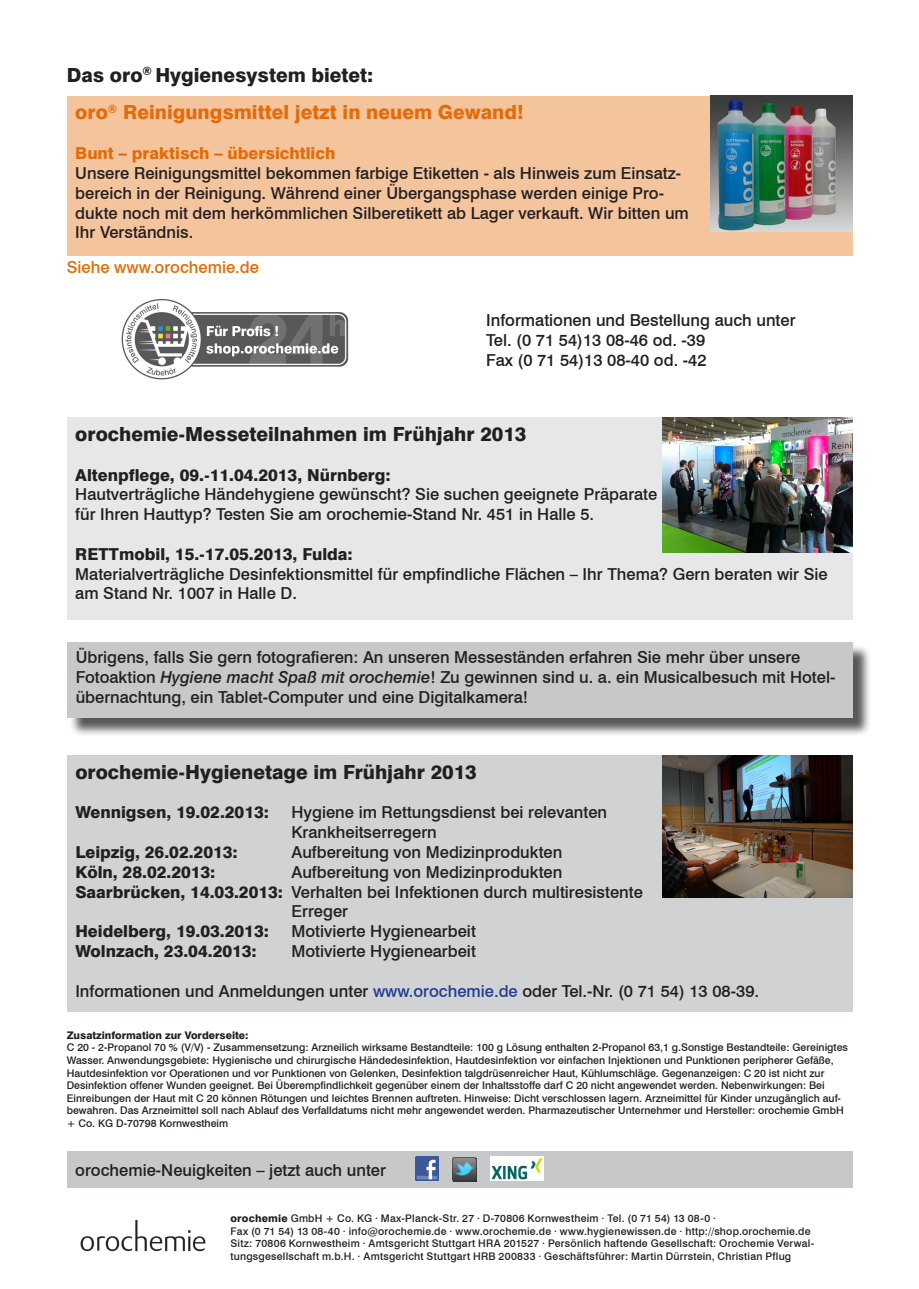
<style>
.page{position:relative;width:919px;height:1289px;background:#fff}
.page>*{position:absolute;margin:0;border:0;box-sizing:border-box;transform-origin:0 0}
.t1{font:800 19.5px "Swiss 721 BT";color:#231f20}
.t2{font:800 19.5px "Swiss 721 BT";color:#e36c0a}
.t3{font:500 16.5px/19.8px "Swiss 721 BT";color:#231f20}
.t4{font:800 16.5px "Swiss 721 BT";color:#231f20}
.t5{font:800 16.5px "Swiss 721 BT";color:#e36c0a}
.t6{font:500 16.5px "Swiss 721 BT";color:#e36c0a}
.t7{font:500 10.5px/12.6px "Swiss 721 BT";color:#231f20}
.t8{font:500 10.5px/12.6px "Swiss 721 BT";letter-spacing:.02em;color:#231f20}
.t9{font:800 10.5px "Swiss 721 BT";color:#231f20}
.s1{font-style:italic}
.s2{font-weight:800}
.s3{color:#253f8e}
</style>
<div class="page">
<img style="left:80px;top:1220px;width:126px;height:32px">
<img style="left:121px;top:299px;width:228px;height:81px">
<div style="left:67px;top:96px;width:785px;height:159px;background:#f4c49d"></div>
<div style="left:69px;top:644px;width:802px;height:92px;background:#231f20;opacity:.75"></div>
<div style="left:67px;top:642px;width:785px;height:76px;background:#c7c8ca"></div>
<div style="left:67px;top:1150px;width:785px;height:37px;background:#c7c8ca"></div>
<img style="left:415px;top:1156px;width:24px;height:24px">
<img style="left:490px;top:1156px;width:53px;height:24px">
<img style="left:453px;top:1157px;width:23px;height:24px">
<img style="left:711px;top:96px;width:141px;height:135px">
<div style="left:67px;top:755px;width:785px;height:256px;background:#d1d2d4"></div>
<img style="left:663px;top:755px;width:189px;height:142px">
<div style="left:67px;top:417px;width:785px;height:203px;background:#e6e7e9"></div>
<img style="left:662px;top:418px;width:190px;height:134px">
<p class="t1" style="left:67px;top:63px;width:308px">Das oro<sup>®</sup> Hygienesystem bietet:</p>
<p class="t2" style="left:75px;top:101px;width:450px">oro<sup>®</sup> Reinigungsmittel jetzt in neuem Gewand!</p>
<p class="t5" style="left:75px;top:143px;width:261px">Bunt – praktisch – übersichtlich</p>
<p class="t3" style="left:75px;top:163px;width:615px">Unsere Reinigungsmittel bekommen farbige Etiketten - als Hinweis zum Einsatz&shy;bereich in der Reinigung. Während einer Übergangsphase werden einige Pro&shy;dukte noch mit dem herkömmlichen Silberetikett ab Lager verkauft. Wir bitten um Ihr Verständnis.</p>
<p class="t6" style="left:67px;top:257px;width:194px">Siehe www.orochemie.de</p>
<p class="t3" style="left:486px;top:310px;width:311px">Informationen und Bestellung auch unter<br>Tel. (0 71 54)13 08-46 od. -39<br>Fax (0 71 54)13 08-40 od. -42</p>
<p class="t1" style="left:75px;top:422px;width:452px">orochemie-Messeteilnahmen im Frühjahr 2013</p>
<p class="t4" style="left:75px;top:465px;width:317px">Altenpflege, 09.-11.04.2013, Nürnberg:</p>
<p class="t3" style="left:75px;top:484px;width:583px">Hautverträgliche Händehygiene gewünscht? Sie suchen geeignete Präparate für Ihren Hauttyp? Testen Sie am orochemie-Stand Nr. 451 in Halle 5.</p>
<p class="t4" style="left:75px;top:544px;width:279px">RETTmobil, 15.-17.05.2013, Fulda:</p>
<p class="t3" style="left:75px;top:563px;width:754px">Materialverträgliche Desinfektionsmittel für empfindliche Flächen – Ihr Thema? Gern beraten wir Sie am Stand Nr. 1007 in Halle D.</p>
<p class="t3" style="left:76px;top:647px;width:761px">Übrigens, falls Sie gern fotografieren: An unseren Messeständen erfahren Sie mehr über unsere<br>Fotoaktion <span class="s1">Hygiene macht Spaß mit orochemie</span>! Zu gewinnen sind u. a. ein Musicalbesuch mit Hotel&shy;übernachtung, ein Tablet-Computer und eine Digitalkamera!</p>
<p class="t1" style="left:75px;top:760px;width:403px">orochemie-Hygienetage im Frühjahr 2013</p>
<p class="t4" style="left:75px;top:802px;width:195px">Wennigsen, 19.02.2013:</p>
<p class="t3" style="left:291px;top:802px;width:317px">Hygiene im Rettungsdienst bei relevanten<br>Krankheitserregern</p>
<p class="t4" style="left:75px;top:842px;width:164px">Leipzig, 26.02.2013:</p>
<p class="t3" style="left:291px;top:842px;width:272px">Aufbereitung von Medizinprodukten</p>
<p class="t4" style="left:75px;top:861px;width:142px">Köln, 28.02.2013:</p>
<p class="t3" style="left:291px;top:861px;width:272px">Aufbereitung von Medizinprodukten</p>
<p class="t3" style="left:75px;top:881px;width:569px"><span class="s2">Saarbrücken, 14.03.2013:</span> Verhalten bei Infektionen durch multiresistente</p>
<p class="t3" style="left:291px;top:901px;width:58px">Erreger</p>
<p class="t4" style="left:75px;top:921px;width:195px">Heidelberg, 19.03.2013:</p>
<p class="t3" style="left:291px;top:921px;width:186px">Motivierte Hygienearbeit</p>
<p class="t4" style="left:75px;top:941px;width:183px">Wolnzach, 23.04.2013:</p>
<p class="t3" style="left:291px;top:941px;width:186px">Motivierte Hygienearbeit</p>
<p class="t3" style="left:75px;top:980px;width:685px">Informationen und Anmeldungen unter <span class="s3">www.orochemie.de</span> oder Tel.-Nr. (0 71 54) 13 08-39.</p>
<p class="t9" style="left:67px;top:1028px;width:183px">Zusatzinformation zur Vorderseite:</p>
<p class="t7" style="left:67px;top:1041px;width:782px">C 20 - 2-Propanol 70 % (V/V) - Zusammensetzung: Arzneilich wirksame Bestandteile: 100 g Lösung enthalten 2-Propanol 63,1 g.Sonstige Bestandteile: Gereinigtes Wasser. Anwendungsgebiete: Hygienische und chirurgische Händedesinfektion, Hautdesinfektion vor einfachen Injektionen und Punktionen peripherer Gefäße, Hautdesinfektion vor Operationen und vor Punktionen von Gelenken, Desinfektion talgdrüsenreicher Haut, Kühlumschläge. Gegenanzeigen: C 20 ist nicht zur Desinfektion offener Wunden geeignet. Bei Überempfindlichkeit gegenüber einem der Inhaltsstoffe darf C 20 nicht angewendet werden. Nebenwirkungen: Bei Einreibungen der Haut mit C 20 können Rötungen und leichtes Brennen auftreten. Hinweise: Dicht verschlossen lagern. Arzneimittel für Kinder unzugänglich auf&shy;bewahren. Das Arzneimittel soll nach Ablauf des Verfalldatums nicht mehr angewendet werden. Pharmazeutischer Unternehmer und Hersteller: orochemie GmbH + Co. KG D-70798 Kornwestheim</p>
<p class="t3" style="left:75px;top:1160px;width:312px">orochemie-Neuigkeiten – jetzt auch unter</p>
<p class="t8" style="left:230px;top:1211px;width:585px"><span class="s2">orochemie</span> GmbH + Co. KG · Max-Planck-Str. 27 · D-70806 Kornwestheim · Tel. (0 71 54) 13 08-0 ·<br>Fax (0 71 54) 13 08-40 · info@orochemie.de · www.orochemie.de · www.hygienewissen.de · http://shop.orochemie.de Sitz: 70806 Kornwestheim · Amtsgericht Stuttgart HRA 201527 · Persönlich haftende Gesellschaft: Orochemie Verwal&shy;tungsgesellschaft m.b.H. · Amtsgericht Stuttgart HRB 200833 · Geschäftsführer: Martin Dürrstein, Christian Pflug</p>
</div>
